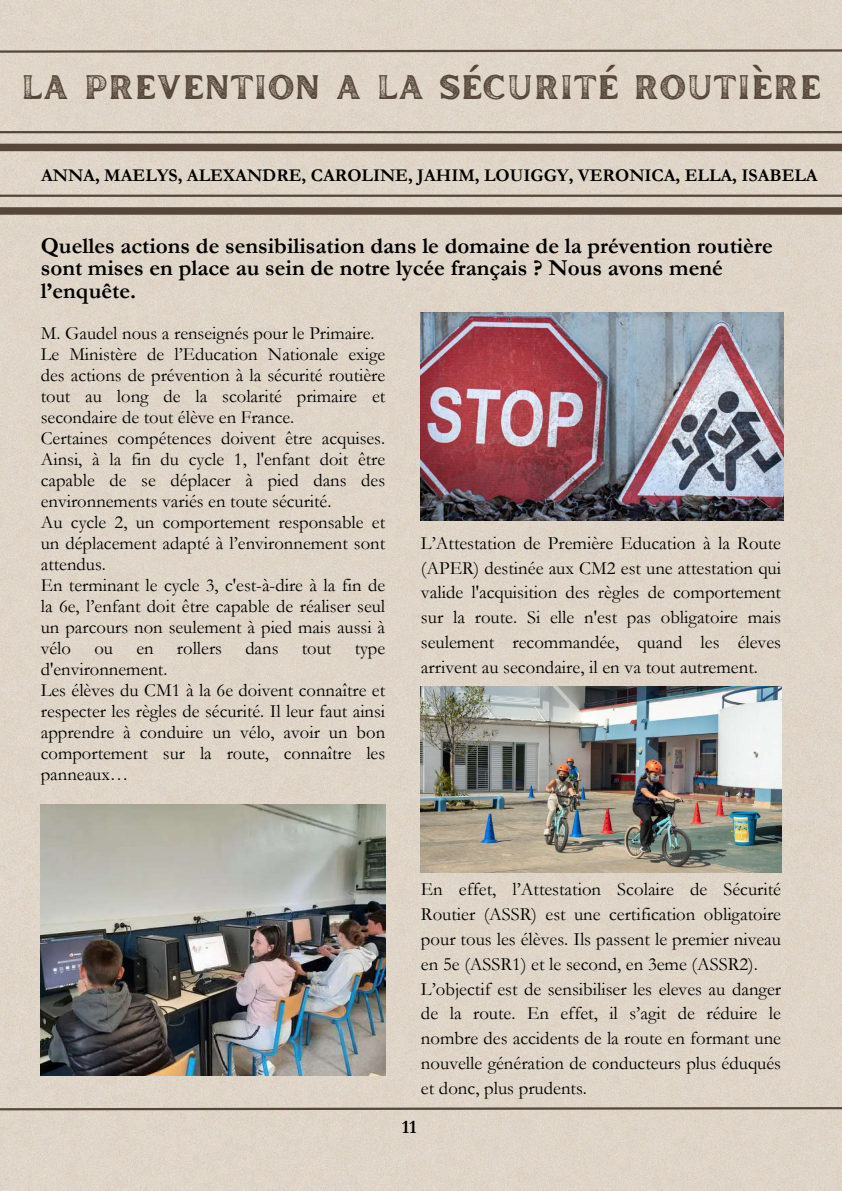
<style>
.page{position:relative;width:842px;height:1191px;background:#fff}
.page>*{position:absolute;margin:0;border:0;box-sizing:border-box;transform-origin:0 0}
.t1{font:34px "Inlander Texture";color:#554639}
.t2{font:700 23px/22.5px "Garamond";color:#000}
.t3{font:700 19px "Garamond";color:#000}
.t4{font:18.8px/24.8px "Garamond";color:#000;text-align:justify}
.t5{font:18.7px/21px "Garamond";color:#000}
.t6{font:700 18px "Garamond";color:#000}
</style>
<div class="page">
<div style="left:0;top:0;width:842px;height:1190px;background:#dfd5c8"></div>
<svg style="left:0;top:48px;width:842px;height:6px;background:#ab9f91"></svg>
<div style="left:0;top:144px;width:842px;height:7px;background:#554639"></div>
<hr style="left:0;top:131px;width:842px;height:2px;background:#554639">
<div style="left:0;top:207px;width:842px;height:8px;background:#554639"></div>
<hr style="left:0;top:195px;width:842px;height:2px;background:#554639">
<svg style="left:0;top:1105px;width:842px;height:6px;background:#aa9e91"></svg>
<img style="left:421px;top:313px;width:362px;height:207px">
<img style="left:421px;top:686px;width:360px;height:186px">
<img style="left:41px;top:804px;width:344px;height:270px">
<h1 class="t1" style="left:21px;top:63px;width:802px">LA PREVENTION A LA SÉCURITÉ ROUTIÈRE</h1>
<p class="t6" style="left:41px;top:166px;width:778px">ANNA, MAELYS, ALEXANDRE, CAROLINE, JAHIM, LOUIGGY, VERONICA, ELLA, ISABELA</p>
<p class="t2" style="left:41px;top:234px;width:733px">Quelles actions de sensibilisation dans le domaine de la prévention routière sont mises en place au sein de notre lycée français ? Nous avons mené l’enquête.</p>
<p class="t5" style="left:41px;top:322px;width:346px">M. Gaudel nous a renseignés pour le Primaire.<br>Le Ministère de l’Education Nationale exige des actions de prévention à la sécurité routière tout au long de la scolarité primaire et secondaire de tout élève en France.<br>Certaines compétences doivent être acquises.<br>Ainsi, à la fin du cycle 1, l'enfant doit être capable de se déplacer à pied dans des environnements variés en toute sécurité.<br>Au cycle 2, un comportement responsable et un déplacement adapté à l’environnement sont attendus.<br>En terminant le cycle 3, c'est-à-dire à la fin de la 6e, l’enfant doit être capable de réaliser seul un parcours non seulement à pied mais aussi à vélo ou en rollers dans tout type d'environnement.<br>Les élèves du CM1 à la 6e doivent connaître et respecter les règles de sécurité. Il leur faut ainsi apprendre à conduire un vélo, avoir un bon comportement sur la route, connaître les panneaux…</p>
<p class="t4" style="left:421px;top:530px;width:362px">L’Attestation de Première Education à la Route (APER) destinée aux CM2 est une attestation qui valide l'acquisition des règles de comportement sur la route. Si elle n'est pas obligatoire mais seulement recommandée, quand les éleves arrivent au secondaire, il en va tout autrement.</p>
<p class="t4" style="left:421px;top:877px;width:362px;text-align:left">En effet, l’Attestation Scolaire de Sécurité Routier (ASSR) est une certification obligatoire pour tous les élèves. Ils passent le premier niveau en 5e (ASSR1) et le second, en 3eme (ASSR2).<br>L’objectif est de sensibiliser les eleves au danger de la route. En effet, il s’agit de réduire le nombre des accidents de la route en formant une nouvelle génération de conducteurs plus éduqués et donc, plus prudents.</p>
<p class="t3" style="left:402px;top:1115px;width:17px">11</p>
</div>
